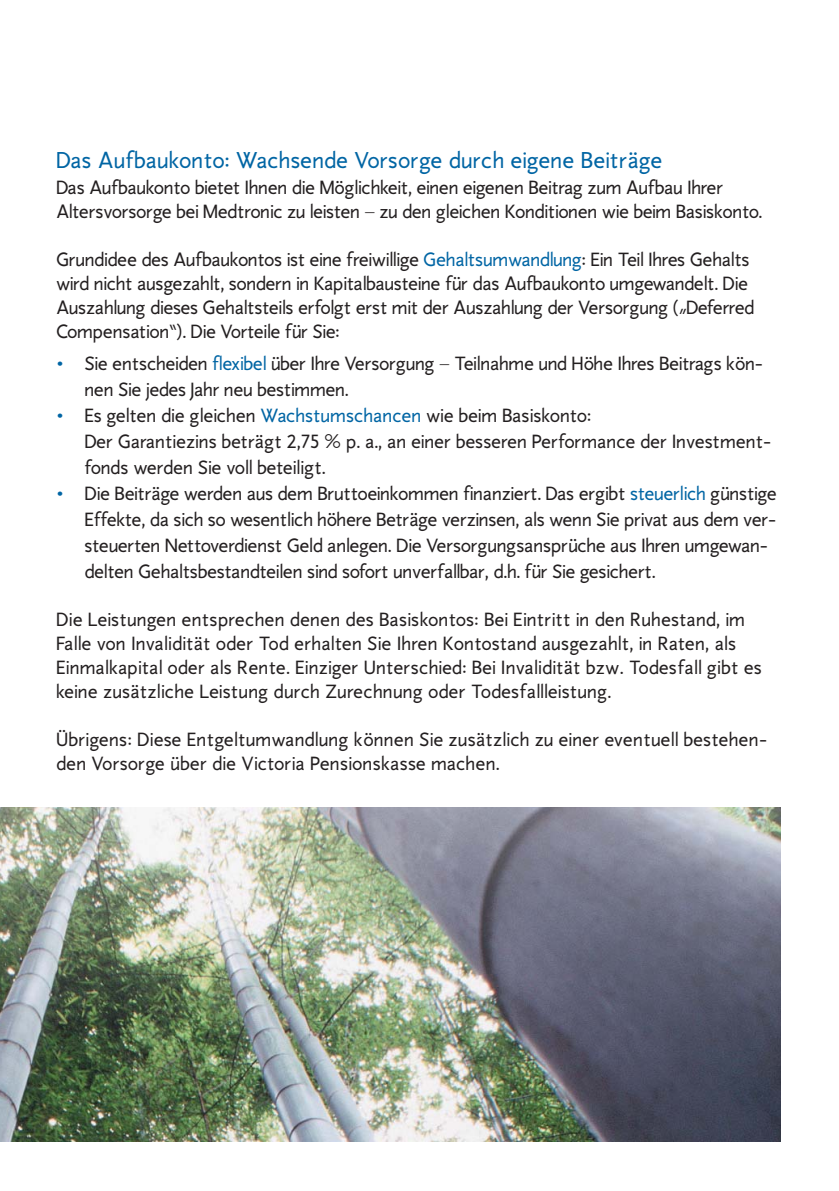
<style>
.page{position:relative;width:839px;height:1191px;background:#fff}
.page>*{position:absolute;margin:0;border:0;box-sizing:border-box;transform-origin:0 0}
.t1{font:24px "AS Full Life Sans";color:#0065a4}
.t2{font:20px/26px "AS Full Life Sans";letter-spacing:-.02em;color:#231f20}
.t3{font:20px/24px "AS Full Life Sans";color:#231f20}
.s1{color:#0065a4}
.s2{font-size:19px;color:#0065a4}
</style>
<div class="page">
<img style="left:0;top:807px;width:781px;height:335px">
<p class="t1" style="left:56px;top:151px;width:608px">Das Aufbaukonto: Wachsende Vorsorge durch eigene Beiträge</p>
<p class="t2" style="left:56px;top:177px;width:708px;line-height:24px">Das Aufbaukonto bietet Ihnen die Möglichkeit, einen eigenen Beitrag zum Aufbau Ihrer<br>Altersvorsorge bei Medtronic zu leisten – zu den gleichen Konditionen wie beim Basiskonto.</p>
<p class="t2" style="left:56px;top:249px;width:699px;line-height:24px">Grundidee des Aufbaukontos ist eine freiwillige <span class="s1">Gehaltsumwandlung</span>: Ein Teil Ihres Gehalts wird nicht ausgezahlt, sondern in Kapitalbausteine für das Aufbaukonto umgewandelt. Die Auszahlung dieses Gehaltsteils erfolgt erst mit der Auszahlung der Versorgung („Deferred Compensation“). Die Vorteile für Sie:</p>
<p class="t2" style="left:85px;top:353px;width:680px;text-indent:-28px"><span class="s2">•</span> Sie entscheiden <span class="s1">flexibel</span> über Ihre Versorgung – Teilnahme und Höhe Ihres Beitrags kön&shy;nen Sie jedes Jahr neu bestimmen.</p>
<p class="t2" style="left:85px;top:405px;width:688px;text-indent:-28px"><span class="s2">•</span> Es gelten die gleichen <span class="s1">Wachstumschancen</span> wie beim Basiskonto:<br>Der Garantiezins beträgt 2,75 % p. a., an einer besseren Performance der Investment&shy;fonds werden Sie voll beteiligt.</p>
<p class="t2" style="left:85px;top:483px;width:694px;text-indent:-28px"><span class="s2">•</span> Die Beiträge werden aus dem Bruttoeinkommen finanziert. Das ergibt <span class="s1">steuerlich</span> günstige Effekte, da sich so wesentlich höhere Beträge verzinsen, als wenn Sie privat aus dem ver&shy;steuerten Nettoverdienst Geld anlegen. Die Versorgungsansprüche aus Ihren umgewan&shy;delten Gehaltsbestandteilen sind sofort unverfallbar, d.h. für Sie gesichert.</p>
<p class="t3" style="left:56px;top:610px;width:707px">Die Leistungen entsprechen denen des Basiskontos: Bei Eintritt in den Ruhestand, im Falle von Invalidität oder Tod erhalten Sie Ihren Kontostand ausgezahlt, in Raten, als Einmalkapital oder als Rente. Einziger Unterschied: Bei Invalidität bzw. Todesfall gibt es keine zusätzliche Leistung durch Zurechnung oder Todesfallleistung.</p>
<p class="t3" style="left:56px;top:730px;width:712px">Übrigens: Diese Entgeltumwandlung können Sie zusätzlich zu einer eventuell bestehen&shy;den Vorsorge über die Victoria Pensionskasse machen.</p>
</div>
